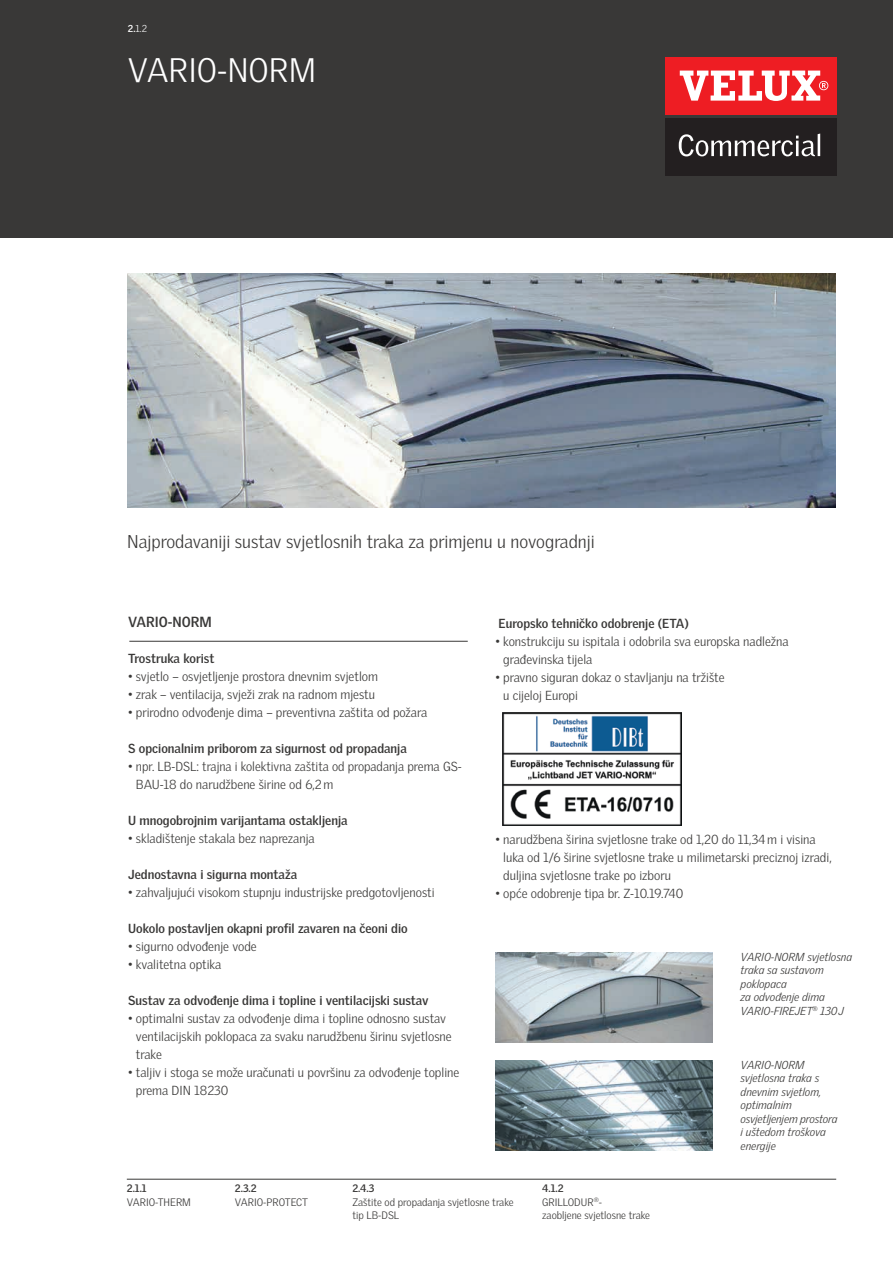
<style>
.page{position:relative;width:893px;height:1263px;background:#fff}
.page>*{position:absolute;margin:0;border:0;box-sizing:border-box;transform-origin:0 0}
.t1{font:300 33px "Velux Gothic";color:#fff}
.t2{font:300 18px "Velux Gothic";color:#393837}
.t3{font:700 14.25px "Velux Gothic";color:#393837}
.t4{font:300 12.75px/18px "Velux Gothic";color:#393837}
.t5{font:700 12.75px "Velux Gothic";color:#393837}
.t6{font:italic 300 11.25px/13.5px "Velux Gothic";color:#393837}
.t7{font:300 10.5px/13.5px "Velux Gothic";color:#393837}
.t8{font:700 10.5px "Velux Gothic";color:#393837}
.t9{font:300 9.75px "Velux Gothic";color:#fff}
.s1{font-weight:700}
</style>
<div class="page">
<img style="left:127px;top:273px;width:709px;height:234px">
<hr style="left:129px;top:641px;width:339px;height:1px;background:#393837">
<img style="left:495px;top:952px;width:218px;height:90px">
<img style="left:495px;top:1060px;width:218px;height:90px">
<img style="left:503px;top:712px;width:178px;height:113px">
<div style="left:0;top:0;width:893px;height:237px;background:#393837"></div>
<div style="left:665px;top:57px;width:171px;height:57px;background:#ee1d23"></div>
<svg style="left:680px;top:71px;width:148px;height:30px"></svg>
<div style="left:665px;top:118px;width:171px;height:57px;background:#231f20"></div>
<svg style="left:679px;top:134px;width:141px;height:22px"></svg>
<hr style="left:127px;top:1179px;width:709px;height:1px;background:#393837">
<p class="t9" style="left:128px;top:23px;width:21px"><span class="s1">2.</span>1.2</p>
<h1 class="t1" style="left:128px;top:51px;width:190px">VARIO-NORM</h1>
<h2 class="t2" style="left:127px;top:531px;width:469px">Najprodavaniji sustav svjetlosnih traka za primjenu u novogradnji</h2>
<p class="t3" style="left:128px;top:613px;width:85px">VARIO-NORM</p>
<p class="t5" style="left:128px;top:650px;width:88px">Trostruka korist</p>
<p class="t4" style="left:128px;top:667px;width:251px">• svjetlo – osvjetljenje prostora dnevnim svjetlom</p>
<p class="t4" style="left:128px;top:685px;width:248px">• zrak – ventilacija, svježi zrak na radnom mjestu</p>
<p class="t4" style="left:128px;top:703px;width:301px">• prirodno odvođenje dima – preventivna zaštita od požara</p>
<p class="t5" style="left:128px;top:740px;width:280px">S opcionalnim priborom za sigurnost od propadanja</p>
<p class="t4" style="left:136px;top:757px;width:327px;text-indent:-8px">• npr. LB-DSL: trajna i kolektivna zaštita od propadanja prema GS-<br>BAU-18 do narudžbene širine od 6,2 m</p>
<p class="t5" style="left:128px;top:812px;width:221px">U mnogobrojnim varijantama ostakljenja</p>
<p class="t4" style="left:128px;top:829px;width:188px">• skladištenje stakala bez naprezanja</p>
<p class="t5" style="left:128px;top:866px;width:171px">Jednostavna i sigurna montaža</p>
<p class="t4" style="left:128px;top:883px;width:308px">• zahvaljujući visokom stupnju industrijske predgotovljenosti</p>
<p class="t5" style="left:128px;top:920px;width:281px">Uokolo postavljen okapni profil zavaren na čeoni dio</p>
<p class="t4" style="left:128px;top:937px;width:130px">• sigurno odvođenje vode</p>
<p class="t4" style="left:128px;top:955px;width:95px">• kvalitetna optika</p>
<p class="t5" style="left:128px;top:992px;width:302px">Sustav za odvođenje dima i topline i ventilacijski sustav</p>
<p class="t4" style="left:136px;top:1009px;width:317px;text-indent:-8px">• optimalni sustav za odvođenje dima i topline odnosno sustav ventilacijskih poklopaca za svaku narudžbenu širinu svjetlosne trake</p>
<p class="t4" style="left:136px;top:1063px;width:325px;text-indent:-8px">• taljiv i stoga se može uračunati u površinu za odvođenje topline prema DIN 18230</p>
<p class="t5" style="left:499px;top:615px;width:192px">Europsko tehničko odobrenje (ETA)</p>
<p class="t4" style="left:503px;top:632px;width:287px;text-indent:-8px">• konstrukciju su ispitala i odobrila sva europska nadležna građevinska tijela</p>
<p class="t4" style="left:503px;top:668px;width:223px;text-indent:-8px">• pravno siguran dokaz o stavljanju na tržište u cijeloj Europi</p>
<p class="t4" style="left:503px;top:830px;width:330px;text-indent:-8px">• narudžbena širina svjetlosne trake od 1,20 do 11,34 m i visina luka od 1/6 širine svjetlosne trake u milimetarski preciznoj izradi, duljina svjetlosne trake po izboru</p>
<p class="t4" style="left:495px;top:884px;width:190px">• opće odobrenje tipa br. Z-10.19.740</p>
<p class="t6" style="left:741px;top:950px;width:113px">VARIO-NORM svjetlosna traka sa sustavom poklopaca<br>za odvođenje dima<br>VARIO-FIREJET<sup>®</sup> 130 J</p>
<p class="t6" style="left:741px;top:1058px;width:98px">VARIO-NORM svjetlosna traka s dnevnim svjetlom, optimalnim osvjetljenjem prostora i uštedom troškova energije</p>
<p class="t8" style="left:127px;top:1182px;width:21px">2.1.1</p>
<p class="t7" style="left:127px;top:1195px;width:66px">VARIO-THERM</p>
<p class="t8" style="left:235px;top:1182px;width:23px">2.3.2</p>
<p class="t7" style="left:235px;top:1195px;width:75px">VARIO-PROTECT</p>
<p class="t8" style="left:352px;top:1182px;width:24px">2.4.3</p>
<p class="t7" style="left:352px;top:1195px;width:163px">Zaštite od propadanja svjetlosne trake tip LB-DSL</p>
<p class="t7" style="left:542px;top:1181px;width:109px"><span class="s1">4.1.2<br></span>GRILLODUR<sup>®</sup>-<br>zaobljene svjetlosne trake</p>
</div>
